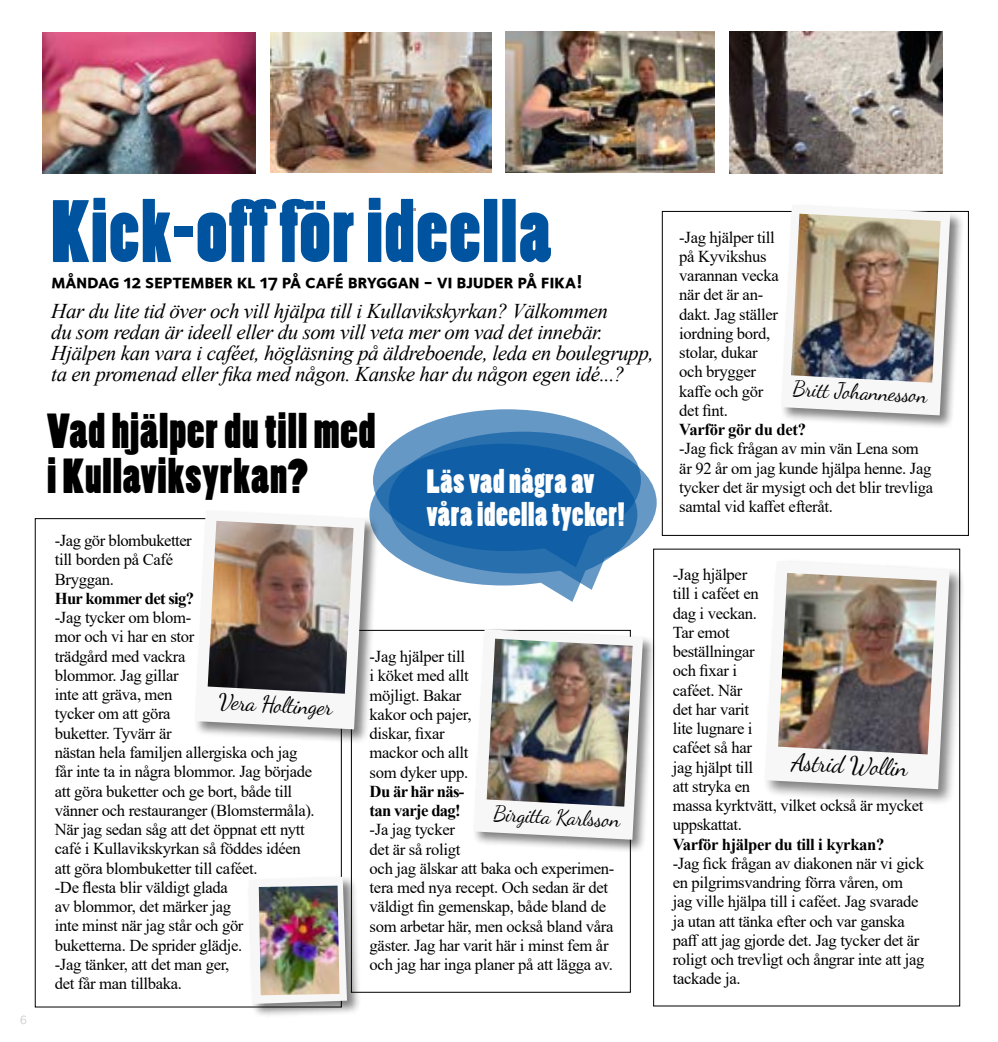
<style>
.page{position:relative;width:998px;height:1042px;background:#fff}
.page>*{position:absolute;margin:0;border:0;box-sizing:border-box;transform-origin:0 0}
.t1{font:82.6px "Poplar Std";letter-spacing:.02em;color:#00549f}
.t2{font:46.02px/45.5px "Poplar Std";letter-spacing:.02em;color:#000}
.t3{font:31.5px/33.2px "Poplar Std";letter-spacing:.02em;color:#fff}
.t4{font:24.5px "Dancing Script OT";color:#000}
.t5{font:22.75px "Dancing Script OT";color:#000}
.t6{font:21.35px "Dancing Script OT";color:#000}
.t7{font:italic 21px/21px "Times New Roman";letter-spacing:-.02em;color:#000}
.t8{font:19.25px "Foundry Sterling Bold Expert";letter-spacing:-.02em;color:#000}
.t9{font:16.62px/19.2px "Times New Roman";letter-spacing:-.02em;color:#000}
.t10{font:700 16.62px "Times New Roman";letter-spacing:-.02em;color:#000}
.t11{font:700 16.62px/19.2px "Times New Roman";letter-spacing:-.04em;color:#000}
.t12{font:12.25px "Foundry Sterling";color:#c6c6c6}
</style>
<div class="page">
<div style="left:662px;top:211px;width:306px;height:325px;border:1px solid #000"></div>
<div style="left:373px;top:409px;width:267px;height:142px;background:#6698c5;border-radius:50%"></div>
<svg style="left:369px;top:444px;width:268px;height:141px;background:#5f93c2"></svg>
<svg style="left:539px;top:558px;width:67px;height:44px"></svg>
<svg style="left:388px;top:432px;width:268px;height:141px;background:#1964a8"></svg>
<img style="left:271px;top:33px;width:220px;height:139px">
<img style="left:42px;top:33px;width:213px;height:140px">
<img style="left:505px;top:32px;width:209px;height:140px">
<img style="left:729px;top:32px;width:213px;height:141px">
<div style="left:193px;top:508px;width:187px;height:236px;background:#000;opacity:.5"></div>
<svg style="left:194px;top:510px;width:171px;height:219px"></svg>
<img style="left:208px;top:521px;width:145px;height:173px">
<div style="left:472px;top:627px;width:184px;height:226px;background:#000;opacity:.5"></div>
<svg style="left:474px;top:629px;width:168px;height:211px"></svg>
<img style="left:486px;top:639px;width:146px;height:167px">
<div style="left:762px;top:559px;width:203px;height:246px;background:#000;opacity:.5"></div>
<svg style="left:765px;top:561px;width:184px;height:228px"></svg>
<img style="left:777px;top:573px;width:159px;height:181px">
<div style="left:779px;top:203px;width:184px;height:226px;background:#000;opacity:.5"></div>
<svg style="left:781px;top:205px;width:168px;height:210px"></svg>
<img style="left:790px;top:214px;width:150px;height:169px">
<div style="left:246px;top:875px;width:116px;height:143px;background:#000;opacity:.5"></div>
<svg style="left:248px;top:877px;width:99px;height:127px"></svg>
<img style="left:259px;top:885px;width:80px;height:110px">
<p class="t12" style="left:20px;top:1012px;width:9px">6</p>
<h1 class="t1" style="left:51px;top:186px;width:501px">Kick-off för ideella</h1>
<p class="t8" style="left:51px;top:270px;width:533px">måndag 12 september kl 17 på café bryggan - vi bjuder på fika!</p>
<p class="t7" style="left:51px;top:300px;width:603px">Har du lite tid över och vill hjälpa till i Kullavikskyrkan? Välkommen<br>du som redan är ideell eller du som vill veta mer om vad det innebär.<br>Hjälpen kan vara i caféet, högläsning på äldreboende, leda en boulegrupp, ta en promenad eller fika med någon. Kanske har du någon egen idé...?</p>
<h2 class="t2" style="left:47px;top:410px;width:330px">Vad hjälper du till med i Kullaviksyrkan?</h2>
<h3 class="t3" style="left:426px;top:466px;width:199px">Läs vad några av våra ideella tycker!</h3>
<p class="t9" style="left:55px;top:530px;width:138px">-Jag gör blombuketter till borden på Café<br>Bryggan.</p>
<p class="t11" style="left:55px;top:588px;width:141px">Hur kommer det sig?</p>
<p class="t9" style="left:55px;top:607px;width:261px">-Jag tycker om blom-<br>mor och vi har en stor<br>trädgård med vackra<br>blommor. Jag gillar<br>inte att gräva, men<br>tycker om att göra<br>buketter. Tyvärr är<br>nästan hela familjen allergiska och jag får inte ta in några blommor. Jag började att göra buketter och ge bort, både till vänner och restauranger (Blomstermåla).<br>När jag sedan såg att det öppnat ett nytt café i Kullavikskyrkan så föddes idéen att göra blombuketter till caféet.<br>-De flesta blir väldigt glada<br>av blommor, det märker jag<br>inte minst när jag står och gör buketterna. De sprider glädje.<br>-Jag tänker, att det man ger,<br>det får man tillbaka.</p>
<h3 class="t5" style="left:220px;top:688px;width:115px;rotate:3deg">Vera Holtinger</h3>
<p class="t9" style="left:369px;top:646px;width:103px">-Jag hjälper till i köket med allt möjligt. Bakar kakor och pajer, diskar, fixar mackor och allt som dyker upp.</p>
<p class="t11" style="left:369px;top:781px;width:96px">Du är här näs&shy;tan varje dag!</p>
<p class="t9" style="left:369px;top:820px;width:246px">-Ja jag tycker<br>det är så roligt<br>och jag älskar att baka och experimen&shy;tera med nya recept. Och sedan är det väldigt fin gemenskap, både bland de som arbetar här, men också bland våra gäster. Jag har varit här i minst fem år och jag har inga planer på att lägga av.</p>
<p class="t6" style="left:494px;top:800px;width:129px;rotate:3deg">Birgitta Karlsson</p>
<p class="t9" style="left:679px;top:227px;width:101px">-Jag hjälper till på Kyvikshus varannan vecka när det är an&shy;dakt. Jag ställer iordning bord, stolar, dukar och brygger kaffe och gör det fint.</p>
<p class="t10" style="left:679px;top:417px;width:128px">Varför gör du det?</p>
<p class="t9" style="left:679px;top:439px;width:255px">-Jag fick frågan av min vän Lena som är 92 år om jag kunde hjälpa henne. Jag tycker det är mysigt och det blir trevliga samtal vid kaffet efteråt.</p>
<p class="t6" style="left:793px;top:375px;width:137px;rotate:3deg">Britt Johannesson</p>
<p class="t9" style="left:672px;top:564px;width:252px">-Jag hjälper<br>till i caféet en<br>dag i veckan.<br>Tar emot<br>beställningar<br>och fixar i<br>caféet. När<br>det har varit<br>lite lugnare i<br>caféet så har<br>jag hjälpt till<br>att stryka en<br>massa kyrktvätt, vilket också är mycket uppskattat.</p>
<p class="t10" style="left:672px;top:832px;width:213px">Varför hjälper du till i kyrkan?</p>
<p class="t9" style="left:672px;top:853px;width:253px">-Jag fick frågan av diakonen när vi gick en pilgrimsvandring förra våren, om jag ville hjälpa till i caféet. Jag svarade ja utan att tänka efter och var ganska paff att jag gjorde det. Jag tycker det är roligt och trevligt och ångrar inte att jag tackade ja.</p>
<h3 class="t4" style="left:791px;top:747px;width:119px;rotate:3deg">Astrid Woll in</h3>
</div>
